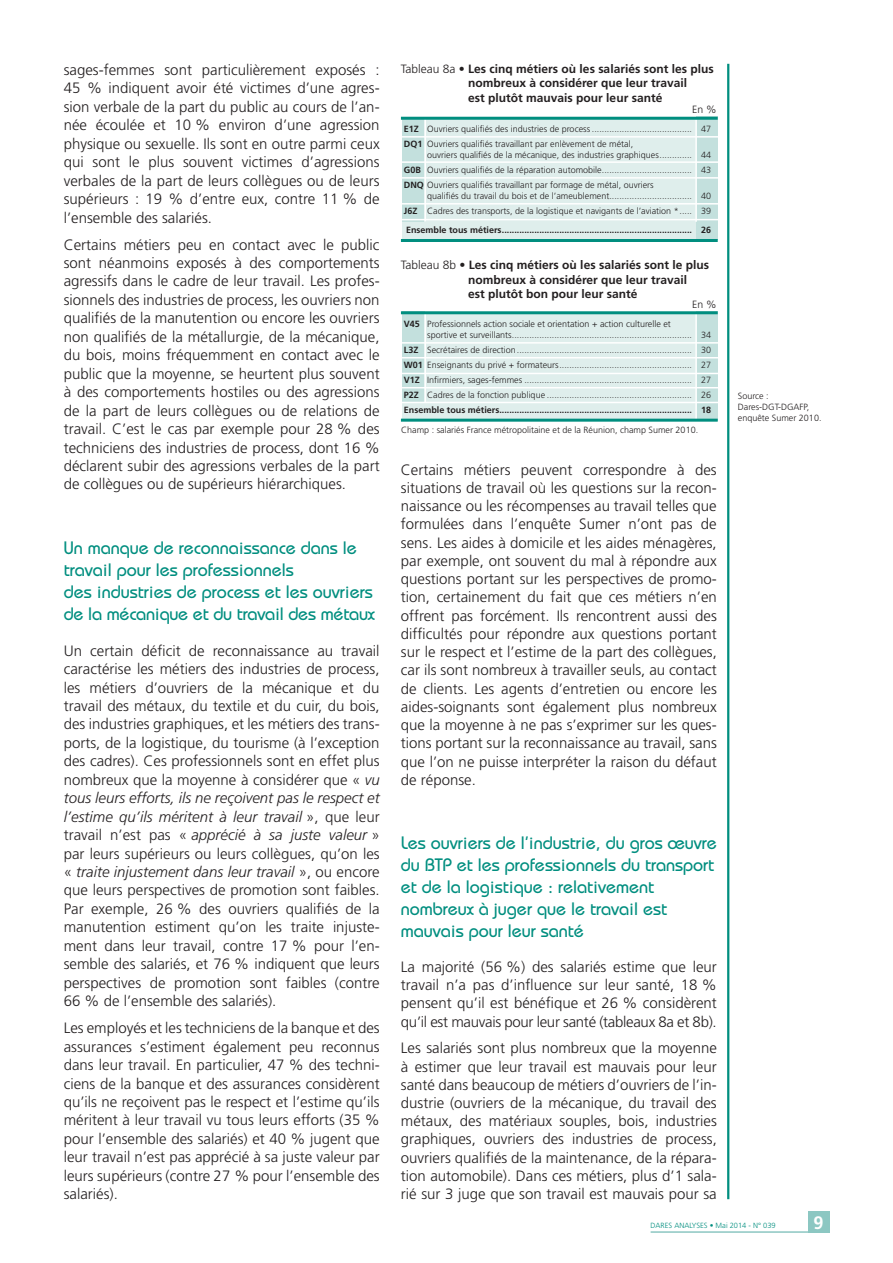
<style>
.page{position:relative;width:893px;height:1263px;background:#fff}
.page>*{position:absolute;margin:0;border:0;box-sizing:border-box;transform-origin:0 0}
.B_INTERTITRE_1{font:500 18px/21.9px "Bauhaus";color:#008e7f}
.t1{font:700 18px "Frutiger";color:#fff}
.B_TEXTE_DU_DOCUMENT{font:300 15px/18.5px "Frutiger";color:#231f20;text-align:justify}
.C_TABLEAU_NUMERO_ET{font:700 12px/14.4px "Frutiger";color:#231f20}
.C_TABLEAU_EN___EN_MI{font:300 10.5px "Frutiger";color:#231f20}
.C_TABLEAU_TEXTE_INTE{font:300 9px/10.8px "Frutiger";color:#231f20}
.C_TABLEAU_TEXTE_INTE-2{font:700 9px "Frutiger";color:#231f20}
.C_TABLEAU_NOTES_CHAM{font:300 9px "Frutiger";color:#231f20}
.C_TABLEAU_SOURCE{font:300 9px/10.8px "Frutiger";color:#231f20}
.t2{font:300 7.5px "Frutiger";color:#008e7f}
.s1{font-style:italic}
.s2{font-weight:300}
.s3{font-weight:700}
</style>
<div class="page">
<div style="left:402px;top:220px;width:25px;height:21px;background:#dfeeec"></div>
<div style="left:402px;top:402px;width:25px;height:18px;background:#dfeeec"></div>
<div style="left:402px;top:117px;width:23px;height:104px;background:#c3e0dd"></div>
<div style="left:402px;top:311px;width:23px;height:91px;background:#c3e0dd"></div>
<div style="left:425px;top:119px;width:289px;height:122px;background:#dfeeec"></div>
<div style="left:425px;top:314px;width:289px;height:105px;background:#dfeeec"></div>
<div style="left:696px;top:117px;width:21px;height:123px;background:#c3e0dd"></div>
<div style="left:696px;top:311px;width:21px;height:109px;background:#c3e0dd"></div>
<hr style="left:402px;top:136px;width:317px;height:2px;background:#fff">
<hr style="left:402px;top:342px;width:317px;height:2px;background:#fff">
<hr style="left:402px;top:161px;width:317px;height:2px;background:#fff">
<hr style="left:402px;top:357px;width:317px;height:1px;background:#fff">
<hr style="left:402px;top:177px;width:317px;height:2px;background:#fff">
<hr style="left:402px;top:373px;width:317px;height:1px;background:#fff">
<hr style="left:402px;top:203px;width:317px;height:2px;background:#fff">
<hr style="left:402px;top:387px;width:317px;height:1px;background:#fff">
<hr style="left:402px;top:219px;width:317px;height:1px;background:#fff">
<hr style="left:402px;top:402px;width:317px;height:1px;background:#fff">
<hr style="left:424px;top:119px;width:2px;height:102px;background:#fff">
<hr style="left:424px;top:313px;width:2px;height:89px;background:#fff">
<hr style="left:695px;top:119px;width:2px;height:103px;background:#fff">
<hr style="left:695px;top:314px;width:2px;height:109px;background:#fff">
<hr style="left:401px;top:239px;width:317px;height:3px;background:#008e7f">
<hr style="left:401px;top:419px;width:317px;height:3px;background:#008e7f">
<hr style="left:401px;top:117px;width:317px;height:3px;background:#008e7f">
<hr style="left:401px;top:311px;width:317px;height:3px;background:#008e7f">
<hr style="left:727px;top:64px;width:2px;height:1135px;background:#008e7f">
<div style="left:808px;top:1211px;width:21px;height:22px;background:#8cc7c2"></div>
<hr style="left:651px;top:1231px;width:178px;height:2px;background:#8cc7c2">
<p class="B_TEXTE_DU_DOCUMENT" style="left:64px;top:61px;width:317px">sages-femmes sont particulièrement exposés :<br>45 % indiquent avoir été victimes d’une agres&shy;sion verbale de la part du public au cours de l’an&shy;née écoulée et 10 % environ d’une agression physique ou sexuelle. Ils sont en outre parmi ceux qui sont le plus souvent victimes d’agressions verbales de la part de leurs collègues ou de leurs supérieurs : 19 % d’entre eux, contre 11 % de l’ensemble des salariés.</p>
<p class="B_TEXTE_DU_DOCUMENT" style="left:64px;top:235px;width:317px">Certains métiers peu en contact avec le public sont néanmoins exposés à des comportements agressifs dans le cadre de leur travail. Les profes&shy;sionnels des industries de process, les ouvriers non qualifiés de la manutention ou encore les ouvriers non qualifiés de la métallurgie, de la mécanique, du bois, moins fréquemment en contact avec le public que la moyenne, se heurtent plus souvent à des comportements hostiles ou des agressions de la part de leurs collègues ou de relations de travail. C’est le cas par exemple pour 28 % des techniciens des industries de process, dont 16 % déclarent subir des agressions verbales de la part de collègues ou de supérieurs hiérarchiques.</p>
<p class="B_INTERTITRE_1" style="left:64px;top:537px;width:313px">Un manque de reconnaissance dans le travail pour les professionnels<br>des industries de process et les ouvriers de la mécanique et du travail des métaux</p>
<p class="B_TEXTE_DU_DOCUMENT" style="left:64px;top:641px;width:317px">Un certain déficit de reconnaissance au travail caractérise les métiers des industries de process, les métiers d’ouvriers de la mécanique et du travail des métaux, du textile et du cuir, du bois, des industries graphiques, et les métiers des trans&shy;ports, de la logistique, du tourisme (à l’exception des cadres). Ces professionnels sont en effet plus nombreux que la moyenne à considérer que « <span class="s1">vu tous leurs efforts, ils ne reçoivent pas le respect et l’estime qu’ils méritent à leur travail</span> », que leur travail n’est pas « <span class="s1">apprécié à sa juste valeur</span> » par leurs supérieurs ou leurs collègues, qu’on les « <span class="s1">traite injustement dans leur travail</span> », ou encore que leurs perspectives de promotion sont faibles.<br>Par exemple, 26 % des ouvriers qualifiés de la manutention estiment qu’on les traite injuste&shy;ment dans leur travail, contre 17 % pour l’en&shy;semble des salariés, et 76 % indiquent que leurs perspectives de promotion sont faibles (contre 66 % de l’ensemble des salariés).</p>
<p class="B_TEXTE_DU_DOCUMENT" style="left:64px;top:1019px;width:317px">Les employés et les techniciens de la banque et des assurances s’estiment également peu reconnus dans leur travail. En particulier, 47 % des techni&shy;ciens de la banque et des assurances considèrent qu’ils ne reçoivent pas le respect et l’estime qu’ils méritent à leur travail vu tous leurs efforts (35 % pour l’ensemble des salariés) et 40 % jugent que leur travail n’est pas apprécié à sa juste valeur par leurs supérieurs (contre 27 % pour l’ensemble des salariés).</p>
<p class="C_TABLEAU_NUMERO_ET" style="left:468px;top:61px;width:247px;text-indent:-67px"><span class="s2">Tableau 8a</span> • Les cinq métiers où les salariés sont les plus nombreux à considérer que leur travail<br>est plutôt mauvais pour leur santé</p>
<p class="C_TABLEAU_EN___EN_MI" style="left:692px;top:104px;width:26px">En %</p>
<p class="C_TABLEAU_TEXTE_INTE" style="left:404px;top:124px;width:309px"><span class="s3">E1Z</span> Ouvriers qualifiés des industries de process ........................................ 47</p>
<p class="C_TABLEAU_TEXTE_INTE" style="left:427px;top:139px;width:286px;text-indent:-23px"><span class="s3">DQ1</span> Ouvriers qualifiés travaillant par enlèvement de métal,<br>ouvriers qualifiés de la mécanique, des industries graphiques............. 44</p>
<p class="C_TABLEAU_TEXTE_INTE" style="left:404px;top:165px;width:309px"><span class="s3">G0B</span> Ouvriers qualifiés de la réparation automobile.................................... 43</p>
<p class="C_TABLEAU_TEXTE_INTE" style="left:427px;top:180px;width:286px;text-indent:-23px"><span class="s3">DNQ</span> Ouvriers qualifiés travaillant par formage de métal, ouvriers<br>qualifiés du travail du bois et de l’ameublement................................. 40</p>
<p class="C_TABLEAU_TEXTE_INTE" style="left:404px;top:205px;width:309px"><span class="s3">J6Z</span> Cadres des transports, de la logistique et navigants de l’aviation *..... 39</p>
<p class="C_TABLEAU_TEXTE_INTE-2" style="left:406px;top:225px;width:307px">Ensemble tous métiers............................................................................ 26</p>
<p class="C_TABLEAU_NUMERO_ET" style="left:468px;top:258px;width:242px;text-indent:-67px"><span class="s2">Tableau 8b</span> • Les cinq métiers où les salariés sont le plus nombreux à considérer que leur travail<br>est plutôt bon pour leur santé</p>
<p class="C_TABLEAU_EN___EN_MI" style="left:692px;top:298px;width:26px">En %</p>
<p class="C_TABLEAU_TEXTE_INTE" style="left:427px;top:319px;width:286px;text-indent:-23px"><span class="s3">V45</span> Professionnels action sociale et orientation + action culturelle et<br>sportive et surveillants........................................................................ 34</p>
<p class="C_TABLEAU_TEXTE_INTE" style="left:404px;top:345px;width:309px"><span class="s3">L3Z</span> Secrétaires de direction...................................................................... 30</p>
<p class="C_TABLEAU_TEXTE_INTE" style="left:404px;top:360px;width:309px"><span class="s3">W01</span> Enseignants du privé + formateurs..................................................... 27</p>
<p class="C_TABLEAU_TEXTE_INTE" style="left:404px;top:375px;width:309px"><span class="s3">V1Z</span> Infirmiers, sages-femmes ................................................................... 27</p>
<p class="C_TABLEAU_TEXTE_INTE" style="left:404px;top:390px;width:309px"><span class="s3">P2Z</span> Cadres de la fonction publique .......................................................... 26</p>
<p class="C_TABLEAU_TEXTE_INTE-2" style="left:404px;top:405px;width:309px">Ensemble tous métiers............................................................................. 18</p>
<p class="C_TABLEAU_NOTES_CHAM" style="left:401px;top:425px;width:298px">Champ : salariés France métropolitaine et de la Réunion, champ Sumer 2010.</p>
<p class="B_TEXTE_DU_DOCUMENT" style="left:401px;top:461px;width:317px">Certains métiers peuvent correspondre à des situations de travail où les questions sur la recon&shy;naissance ou les récompenses au travail telles que formulées dans l’enquête Sumer n’ont pas de sens. Les aides à domicile et les aides ménagères, par exemple, ont souvent du mal à répondre aux questions portant sur les perspectives de promo&shy;tion, certainement du fait que ces métiers n’en offrent pas forcément. Ils rencontrent aussi des difficultés pour répondre aux questions portant sur le respect et l’estime de la part des collègues, car ils sont nombreux à travailler seuls, au contact de clients. Les agents d’entretien ou encore les aides-soignants sont également plus nombreux que la moyenne à ne pas s’exprimer sur les ques&shy;tions portant sur la reconnaissance au travail, sans que l’on ne puisse interpréter la raison du défaut de réponse.</p>
<p class="B_INTERTITRE_1" style="left:401px;top:832px;width:317px">Les ouvriers de l’industrie, du gros œuvre du BTP et les professionnels du transport et de la logistique : relativement nombreux à juger que le travail est mauvais pour leur santé</p>
<p class="B_TEXTE_DU_DOCUMENT" style="left:401px;top:958px;width:317px">La majorité (56 %) des salariés estime que leur travail n’a pas d’influence sur leur santé, 18 % pensent qu’il est bénéfique et 26 % considèrent qu’il est mauvais pour leur santé (tableaux 8a et 8b).</p>
<p class="B_TEXTE_DU_DOCUMENT" style="left:401px;top:1039px;width:317px">Les salariés sont plus nombreux que la moyenne à estimer que leur travail est mauvais pour leur santé dans beaucoup de métiers d’ouvriers de l’in&shy;dustrie (ouvriers de la mécanique, du travail des métaux, des matériaux souples, bois, industries graphiques, ouvriers des industries de process, ouvriers qualifiés de la maintenance, de la répara&shy;tion automobile). Dans ces métiers, plus d’1 sala&shy;rié sur 3 juge que son travail est mauvais pour sa</p>
<p class="C_TABLEAU_SOURCE" style="left:738px;top:391px;width:85px">Source :<br>Dares-DGT-DGAFP, enquête Sumer 2010.</p>
<p class="t2" style="left:651px;top:1221px;width:127px">DARES ANALYSES • Mai 2014 - N° 039</p>
<p class="t1" style="left:813px;top:1212px;width:12px">9</p>
</div>
